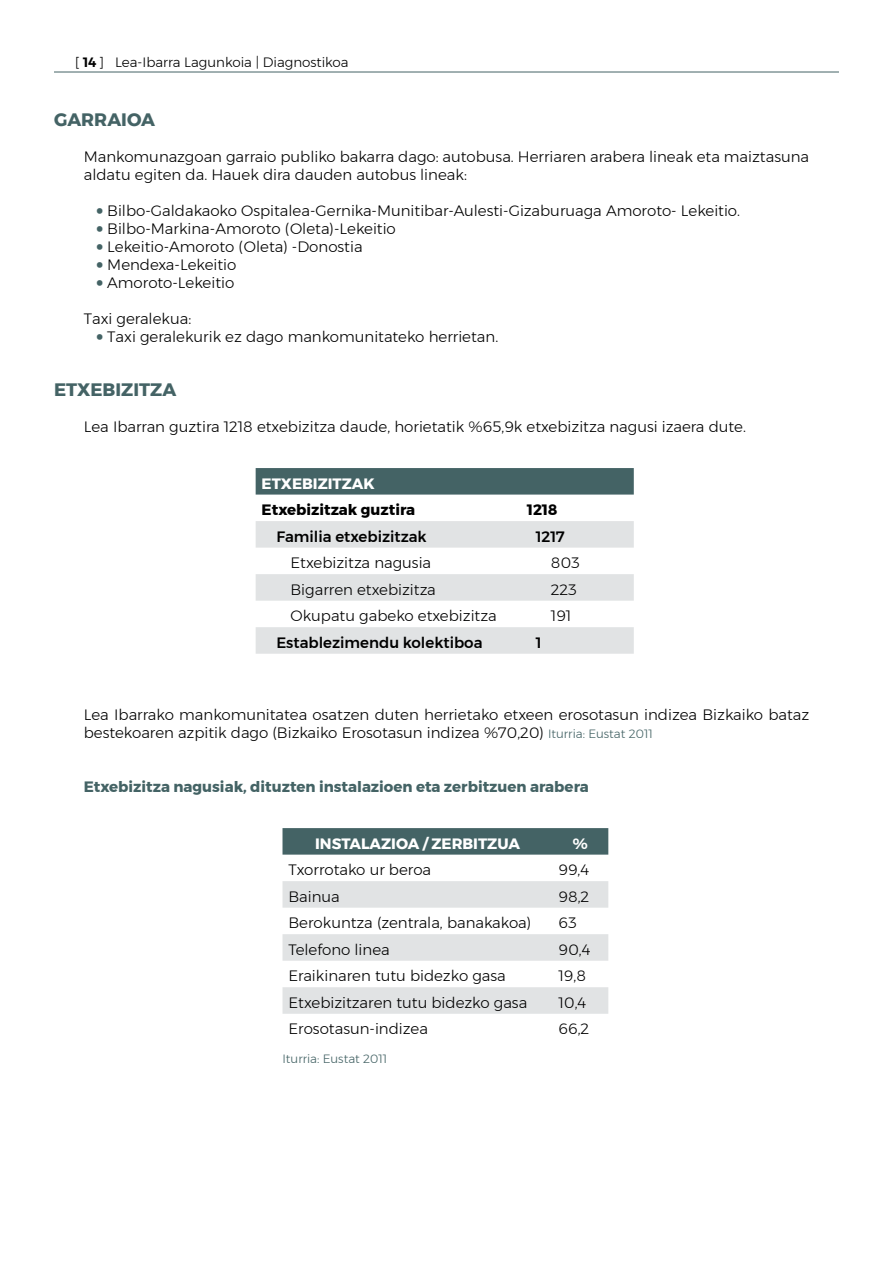
<style>
.page{position:relative;width:893px;height:1263px;background:#fff}
.page>*{position:absolute;margin:0;border:0;box-sizing:border-box;transform-origin:0 0}
.t1{font:700 18px "Montserrat";color:#446365}
.t2{font:300 15px/18px "Montserrat";color:#000}
.t3{font:700 15px "Montserrat";color:#446365}
.t4{font:500 15px "Montserrat";color:#000}
.t5{font:700 15px "Montserrat";color:#fff}
.t6{font:700 15px "Montserrat";color:#000}
.t7{font:300 13.5px "Montserrat";color:#000}
.t8{font:300 12px "Montserrat";color:#446365}
.s1{font-weight:600}
.s2{font-weight:900;font-size:18px;color:#446365}
.s3{font-size:12px;color:#446365}
</style>
<div class="page">
<hr style="left:54px;top:72px;width:785px;height:1px;background:#446365">
<svg style="left:256px;top:468px;width:378px;height:27px;background:#476567"></svg>
<svg style="left:256px;top:521px;width:378px;height:133px;fill:#e1e3e4"></svg>
<svg style="left:282px;top:828px;width:326px;height:27px;background:#476668"></svg>
<svg style="left:282px;top:881px;width:326px;height:133px"></svg>
<p class="t7" style="left:75px;top:52px;width:275px">[ <span class="s1">14</span> ] Lea-Ibarra Lagunkoia | Diagnostikoa</p>
<p class="t1" style="left:54px;top:105px;width:103px">GARRAIOA</p>
<p class="t2" style="left:84px;top:147px;width:727px">Mankomunazgoan garraio publiko bakarra dago: autobusa. Herriaren arabera lineak eta maiztasuna aldatu egiten da. Hauek dira dauden autobus lineak:</p>
<p class="t2" style="left:97px;top:201px;width:645px"><span class="s2">•</span> Bilbo-Galdakaoko Ospitalea-Gernika-Munitibar-Aulesti-Gizaburuaga Amoroto- Lekeitio.</p>
<p class="t2" style="left:97px;top:219px;width:301px"><span class="s2">•</span> Bilbo-Markina-Amoroto (Oleta)-Lekeitio</p>
<p class="t2" style="left:97px;top:237px;width:268px"><span class="s2">•</span> Lekeitio-Amoroto (Oleta) -Donostia</p>
<p class="t2" style="left:97px;top:255px;width:141px"><span class="s2">•</span> Mendexa-Lekeitio</p>
<p class="t2" style="left:97px;top:273px;width:139px"><span class="s2">•</span> Amoroto-Lekeitio</p>
<p class="t2" style="left:84px;top:309px;width:109px">Taxi geralekua:</p>
<p class="t2" style="left:97px;top:327px;width:403px"><span class="s2">•</span> Taxi geralekurik ez dago mankomunitateko herrietan.</p>
<p class="t1" style="left:54px;top:375px;width:124px">ETXEBIZITZA</p>
<p class="t2" style="left:84px;top:417px;width:664px">Lea Ibarran guztira 1218 etxebizitza daude, horietatik %65,9k etxebizitza nagusi izaera dute.</p>
<p class="t5" style="left:262px;top:471px;width:115px">ETXEBIZITZAK</p>
<p class="t6" style="left:262px;top:498px;width:155px">Etxebizitzak guztira</p>
<p class="t6" style="left:527px;top:498px;width:32px">1218</p>
<p class="t4" style="left:276px;top:524px;width:152px">Familia etxebizitzak</p>
<p class="t4" style="left:536px;top:524px;width:30px">1217</p>
<p class="t2" style="left:291px;top:554px;width:142px">Etxebizitza nagusia</p>
<p class="t2" style="left:551px;top:554px;width:31px">803</p>
<p class="t2" style="left:291px;top:580px;width:147px">Bigarren etxebizitza</p>
<p class="t2" style="left:551px;top:580px;width:27px">223</p>
<p class="t2" style="left:291px;top:607px;width:208px">Okupatu gabeko etxebizitza</p>
<p class="t2" style="left:551px;top:607px;width:22px">191</p>
<p class="t4" style="left:276px;top:631px;width:208px">Establezimendu kolektiboa</p>
<p class="t4" style="left:536px;top:631px;width:7px">1</p>
<p class="t2" style="left:84px;top:705px;width:727px">Lea Ibarrako mankomunitatea osatzen duten herrietako etxeen erosotasun indizea Bizkaiko bataz bestekoaren azpitik dago (Bizkaiko Erosotasun indizea %70,20) <span class="s3">Iturria: Eustat 2011</span></p>
<p class="t3" style="left:84px;top:774px;width:507px">Etxebizitza nagusiak, dituzten instalazioen eta zerbitzuen arabera</p>
<p class="t5" style="left:315px;top:831px;width:206px">INSTALAZIOA / ZERBITZUA</p>
<p class="t5" style="left:573px;top:831px;width:16px">%</p>
<p class="t2" style="left:288px;top:860px;width:144px">Txorrotako ur beroa</p>
<p class="t2" style="left:558px;top:860px;width:32px">99,4</p>
<p class="t2" style="left:288px;top:887px;width:53px">Bainua</p>
<p class="t2" style="left:558px;top:887px;width:32px">98,2</p>
<p class="t2" style="left:288px;top:914px;width:244px">Berokuntza (zentrala, banakakoa)</p>
<p class="t2" style="left:558px;top:914px;width:20px">63</p>
<p class="t2" style="left:288px;top:940px;width:103px">Telefono linea</p>
<p class="t2" style="left:558px;top:940px;width:33px">90,4</p>
<p class="t2" style="left:288px;top:967px;width:219px">Eraikinaren tutu bidezko gasa</p>
<p class="t2" style="left:558px;top:967px;width:29px">19,8</p>
<p class="t2" style="left:288px;top:993px;width:240px">Etxebizitzaren tutu bidezko gasa</p>
<p class="t2" style="left:558px;top:993px;width:29px">10,4</p>
<p class="t2" style="left:288px;top:1020px;width:141px">Erosotasun-indizea</p>
<p class="t2" style="left:558px;top:1020px;width:32px">66,2</p>
<p class="t8" style="left:282px;top:1050px;width:106px">Iturria: Eustat 2011</p>
</div>
